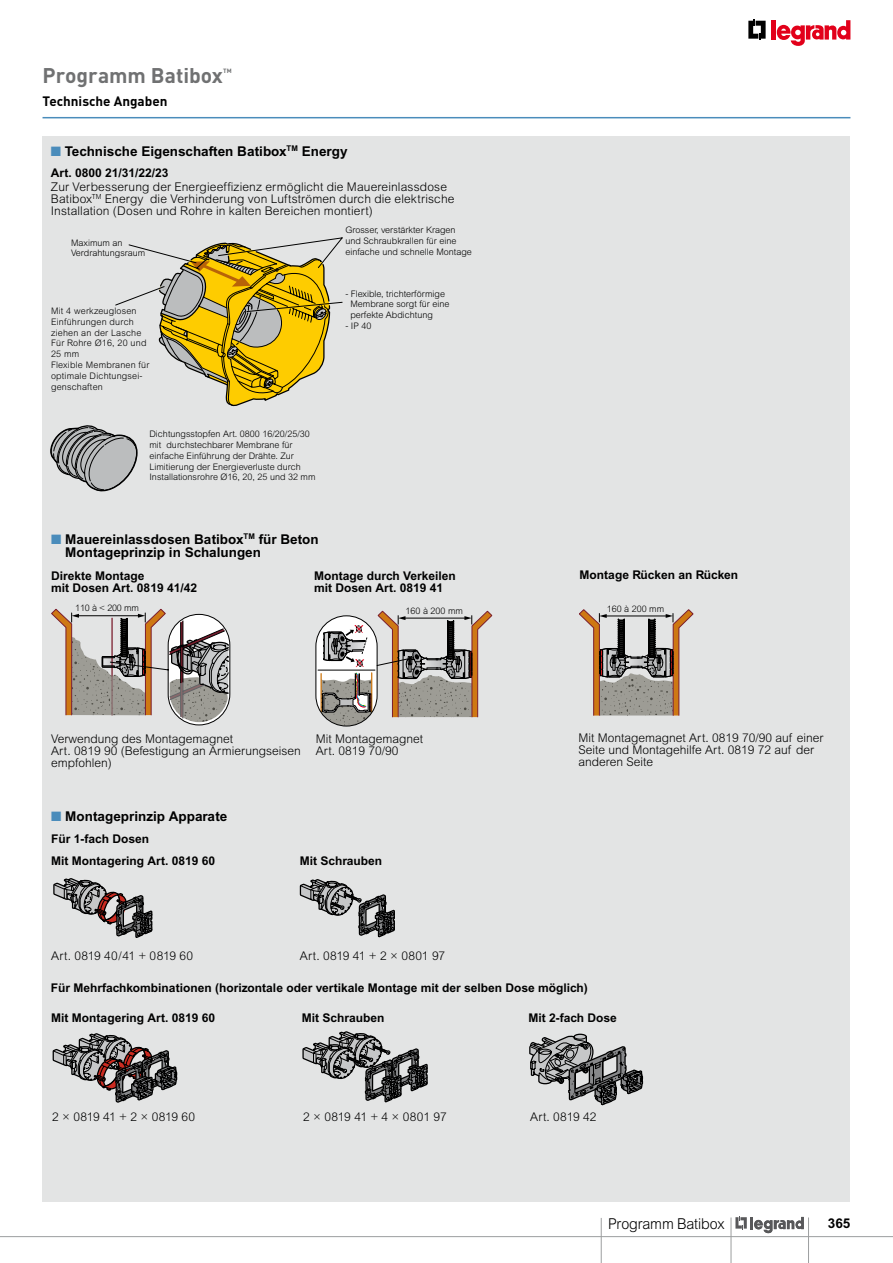
<style>
.page{position:relative;width:893px;height:1263px;background:#fff}
.page>*{position:absolute;margin:0;border:0;box-sizing:border-box;transform-origin:0 0}
.t1{font:700 21px "DIN";color:#707172}
.t2{font:300 15px "Arial";letter-spacing:-.01em;color:#000;scale:.95 1}
.t3{font:700 13.5px/13.5px "Arial";color:#000}
.t4{font:700 13.5px "DIN";color:#000}
.t5{font:700 13.5px "Arial MT Std";color:#000}
.t6{font:300 12px/12px "Arial";letter-spacing:.005em;color:#000}
.t7{font:700 12px/12px "Arial";color:#000}
.t8{font:300 12px "Arial";letter-spacing:-.02em;color:#000}
.t9{font:300 9px/10.8px "Arial";color:#000}
.t10{font:300 9px/10.8px "Arial";letter-spacing:.02em;color:#000}
.t11{font:700 6.15px "DIN";color:#707172}
.s1{color:#4a8cbb}
</style>
<div class="page">
<svg style="left:748px;top:19px;width:18px;height:21px"></svg>
<hr style="left:772px;top:20px;width:4px;height:20px;background:#e2001a">
<svg style="left:777px;top:20px;width:73px;height:26px"></svg>
<div style="left:43px;top:136px;width:807px;height:1065px;background:#e3e4e4"></div>
<hr style="left:808px;top:1217px;width:1px;height:46px;background:#9c9e9f">
<svg style="left:735px;top:1216px;width:69px;height:17px"></svg>
<hr style="left:731px;top:1217px;width:1px;height:46px;background:#9c9e9f">
<hr style="left:0;top:1236px;width:893px;height:1px;background:#9c9e9f">
<hr style="left:601px;top:1218px;width:1px;height:45px;background:#9c9e9f">
<svg style="left:53px;top:1033px;width:124px;height:70px"></svg>
<svg style="left:51px;top:609px;width:179px;height:116px"></svg>
<svg style="left:53px;top:878px;width:99px;height:60px"></svg>
<svg style="left:529px;top:1034px;width:114px;height:71px"></svg>
<svg style="left:302px;top:1031px;width:126px;height:71px"></svg>
<svg style="left:300px;top:879px;width:95px;height:58px"></svg>
<svg style="left:579px;top:609px;width:114px;height:106px"></svg>
<svg style="left:317px;top:611px;width:175px;height:115px"></svg>
<hr style="left:43px;top:117px;width:807px;height:1px;background:#4a8cbb">
<svg style="left:115px;top:237px;width:228px;height:169px"></svg>
<svg style="left:50px;top:425px;width:88px;height:66px"></svg>
<h1 class="t1" style="left:43px;top:62px;width:182px">Programm Batibox</h1>
<p class="t11" style="left:223px;top:66px;width:10px">TM</p>
<p class="t4" style="left:43px;top:92px;width:127px">Technische Angaben</p>
<p class="t3" style="left:51px;top:144px;width:298px"><span class="s1">■</span> Technische Eigenschaften Batibox<sup>TM</sup> Energy</p>
<p class="t7" style="left:51px;top:167px;width:119px">Art. 0800 21/31/22/23</p>
<p class="t6" style="left:51px;top:180px;width:405px">Zur Verbesserung der Energieeffizienz ermöglicht die Mauereinlassdose<br>Batibox<sup>TM</sup> Energy die Verhinderung von Luftströmen durch die elektrische<br>Installation (Dosen und Rohre in kalten Bereichen montiert)</p>
<p class="t9" style="left:71px;top:237px;width:76px">Maximum an<br>Verdrahtungsraum</p>
<p class="t10" style="left:51px;top:305px;width:100px">Mit 4 werkzeuglosen<br>Einführungen durch ziehen an der Lasche<br>Für Rohre Ø16, 20 und<br>25 mm<br>Flexible Membranen für optimale Dichtungsei&shy;genschaften</p>
<p class="t9" style="left:149px;top:428px;width:168px">Dichtungsstopfen Art. 0800 16/20/25/30 mit durchstechbarer Membrane für einfache Einführung der Drähte. Zur Limitierung der Energieverluste durch Installationsrohre Ø16, 20, 25 und 32 mm</p>
<p class="t3" style="left:65px;top:532px;width:255px;text-indent:-14px"><span class="s1">■</span> Mauereinlassdosen Batibox<sup>TM</sup> für Beton<br>Montageprinzip in Schalungen</p>
<p class="t9" style="left:345px;top:224px;width:128px">Grosser, verstärkter Kragen und Schraubkrallen für eine einfache und schnelle Montage</p>
<p class="t9" style="left:350px;top:288px;width:101px;text-indent:-5px">- Flexible, trichterförmige<br>Membrane sorgt für eine perfekte Abdichtung</p>
<p class="t9" style="left:345px;top:320px;width:28px">- IP 40</p>
<p class="t7" style="left:51px;top:569px;width:147px">Direkte Montage<br>mit Dosen Art. 0819 41/42</p>
<p class="t7" style="left:314px;top:569px;width:143px">Montage durch Verkeilen mit Dosen Art. 0819 41</p>
<p class="t7" style="left:580px;top:569px;width:160px">Montage Rücken an Rücken</p>
<p class="t9" style="left:75px;top:603px;width:65px">110 à &lt; 200 mm</p>
<p class="t9" style="left:405px;top:605px;width:59px">160 à 200 mm</p>
<p class="t9" style="left:607px;top:603px;width:59px">160 à 200 mm</p>
<p class="t6" style="left:51px;top:733px;width:251px">Verwendung des Montagemagnet<br>Art. 0819 90 (Befestigung an Armierungseisen empfohlen)</p>
<p class="t6" style="left:316px;top:732px;width:109px">Mit Montagemagnet<br>Art. 0819 70/90</p>
<p class="t6" style="left:578px;top:732px;width:246px">Mit Montagemagnet Art. 0819 70/90 auf einer<br>Seite und Montagehilfe Art. 0819 72 auf der anderen Seite</p>
<p class="t3" style="left:51px;top:809px;width:178px"><span class="s1">■</span> Montageprinzip Apparate</p>
<p class="t7" style="left:51px;top:832px;width:99px">Für 1-fach Dosen</p>
<p class="t7" style="left:51px;top:854px;width:165px">Mit Montagering Art. 0819 60</p>
<p class="t7" style="left:300px;top:854px;width:84px">Mit Schrauben</p>
<p class="t6" style="left:51px;top:950px;width:143px">Art. 0819 40/41 + 0819 60</p>
<p class="t6" style="left:300px;top:950px;width:147px">Art. 0819 41 + 2 × 0801 97</p>
<p class="t7" style="left:51px;top:981px;width:539px">Für Mehrfachkombinationen (horizontale oder vertikale Montage mit der selben Dose möglich)</p>
<p class="t7" style="left:51px;top:1012px;width:165px">Mit Montagering Art. 0819 60</p>
<p class="t8" style="left:52px;top:1110px;width:145px">2 × 0819 41 + 2 × 0819 60</p>
<p class="t7" style="left:302px;top:1012px;width:84px">Mit Schrauben</p>
<p class="t7" style="left:528px;top:1012px;width:90px">Mit 2-fach Dose</p>
<p class="t6" style="left:303px;top:1111px;width:145px">2 × 0819 41 + 4 × 0801 97</p>
<p class="t6" style="left:530px;top:1111px;width:68px">Art. 0819 42</p>
<p class="t2" style="left:608px;top:1215px;width:124px">Programm Batibox</p>
<p class="t5" style="left:828px;top:1215px;width:24px">365</p>
</div>
